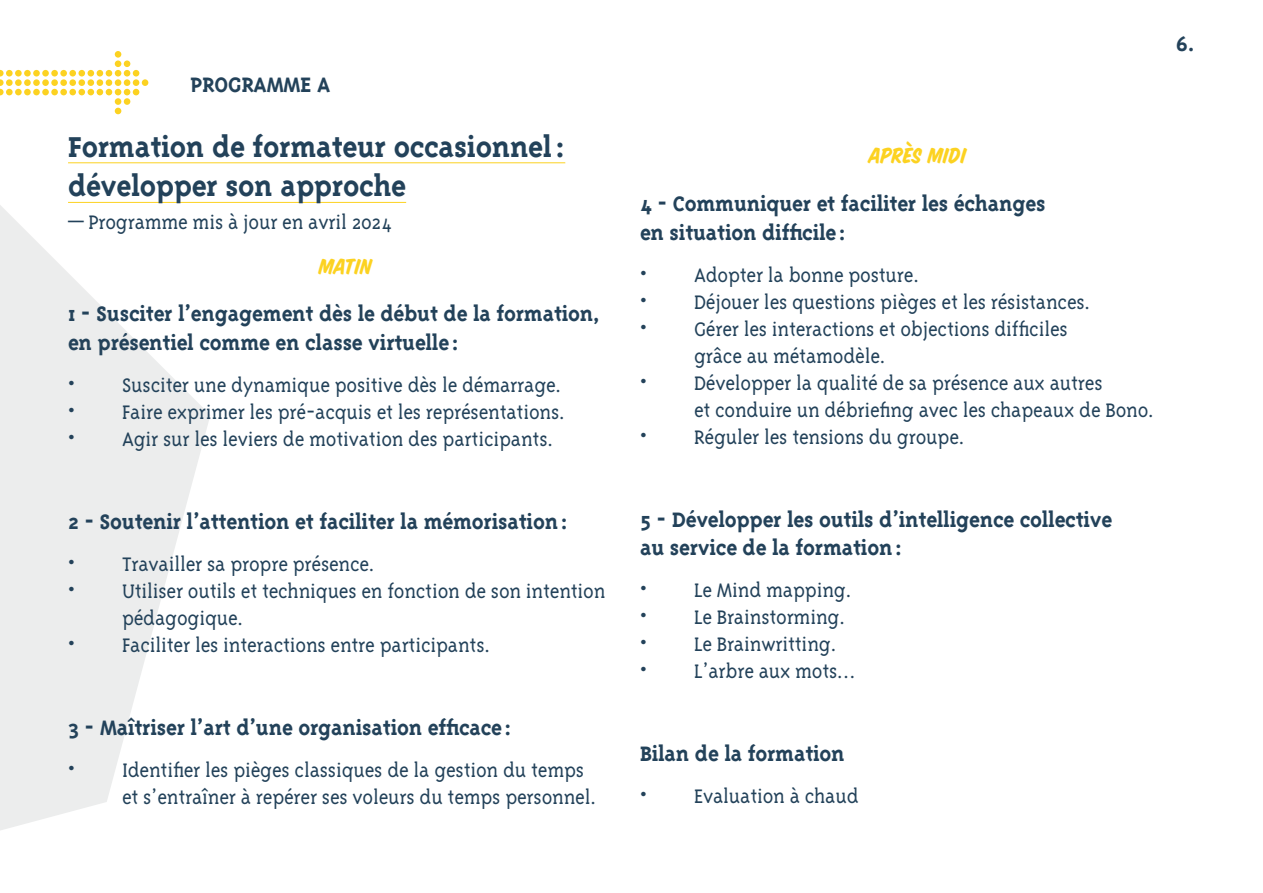
<style>
.page{position:relative;width:1263px;height:893px;background:#fff}
.page>*{position:absolute;margin:0;border:0;box-sizing:border-box;transform-origin:0 0}
.t1{font:700 33px/39.6px "Triplex Serif";letter-spacing:-.01em;color:#23425a}
.t2{font:700 24px/28.8px "Triplex Serif";letter-spacing:-.01em;color:#23425a}
.t3{font:24px "House Slant";color:#fcd221}
.t4{font:700 24px "Triplex";color:#23425a}
.t5{font:300 22.5px/27px "Triplex Serif";letter-spacing:-.01em;color:#23425a}
</style>
<div class="page">
<svg style="left:0;top:205px;width:210px;height:625px;fill:#eceded"></svg>
<hr style="left:68px;top:163px;width:497px;height:1px;background:#fcd221">
<hr style="left:68px;top:202px;width:338px;height:1px;background:#fcd221">
<div style="left:115px;top:51px;width:6px;height:7px;background:#fcd221;border-radius:50%"></div>
<div style="left:115px;top:60px;width:6px;height:7px;background:#fcd221;border-radius:50%"></div>
<div style="left:115px;top:70px;width:6px;height:7px;background:#fcd221;border-radius:50%"></div>
<div style="left:115px;top:79px;width:6px;height:7px;background:#fcd221;border-radius:50%"></div>
<div style="left:115px;top:98px;width:6px;height:7px;background:#fcd221;border-radius:50%"></div>
<svg style="left:115px;top:108px;width:6px;height:6px"></svg>
<div style="left:124px;top:60px;width:6px;height:7px;background:#fcd221;border-radius:50%"></div>
<div style="left:124px;top:70px;width:6px;height:7px;background:#fcd221;border-radius:50%"></div>
<div style="left:124px;top:79px;width:6px;height:7px;background:#fcd221;border-radius:50%"></div>
<div style="left:106px;top:70px;width:6px;height:7px;background:#fcd221;border-radius:50%"></div>
<div style="left:106px;top:79px;width:6px;height:7px;background:#fcd221;border-radius:50%"></div>
<div style="left:97px;top:70px;width:6px;height:7px;background:#fcd221;border-radius:50%"></div>
<div style="left:97px;top:79px;width:6px;height:7px;background:#fcd221;border-radius:50%"></div>
<div style="left:88px;top:70px;width:6px;height:7px;background:#fcd221;border-radius:50%"></div>
<div style="left:88px;top:79px;width:6px;height:7px;background:#fcd221;border-radius:50%"></div>
<div style="left:78px;top:70px;width:7px;height:7px;background:#fcd221;border-radius:50%"></div>
<div style="left:78px;top:79px;width:7px;height:7px;background:#fcd221;border-radius:50%"></div>
<div style="left:78px;top:89px;width:7px;height:6px;background:#fcd221;border-radius:50%"></div>
<div style="left:69px;top:70px;width:7px;height:7px;background:#fcd221;border-radius:50%"></div>
<div style="left:69px;top:79px;width:7px;height:7px;background:#fcd221;border-radius:50%"></div>
<div style="left:69px;top:89px;width:7px;height:6px;background:#fcd221;border-radius:50%"></div>
<div style="left:60px;top:70px;width:7px;height:7px;background:#fcd221;border-radius:50%"></div>
<div style="left:60px;top:79px;width:7px;height:7px;background:#fcd221;border-radius:50%"></div>
<div style="left:60px;top:89px;width:7px;height:6px;background:#fcd221;border-radius:50%"></div>
<div style="left:51px;top:70px;width:7px;height:7px;background:#fcd221;border-radius:50%"></div>
<div style="left:51px;top:79px;width:7px;height:7px;background:#fcd221;border-radius:50%"></div>
<div style="left:51px;top:89px;width:7px;height:6px;background:#fcd221;border-radius:50%"></div>
<div style="left:42px;top:70px;width:7px;height:7px;background:#fcd221;border-radius:50%"></div>
<div style="left:42px;top:79px;width:7px;height:7px;background:#fcd221;border-radius:50%"></div>
<div style="left:42px;top:89px;width:7px;height:6px;background:#fcd221;border-radius:50%"></div>
<div style="left:33px;top:70px;width:7px;height:7px;background:#fcd221;border-radius:50%"></div>
<div style="left:33px;top:79px;width:7px;height:7px;background:#fcd221;border-radius:50%"></div>
<div style="left:33px;top:89px;width:7px;height:6px;background:#fcd221;border-radius:50%"></div>
<div style="left:24px;top:70px;width:7px;height:7px;background:#fcd221;border-radius:50%"></div>
<div style="left:24px;top:79px;width:7px;height:7px;background:#fcd221;border-radius:50%"></div>
<div style="left:24px;top:89px;width:7px;height:6px;background:#fcd221;border-radius:50%"></div>
<div style="left:15px;top:70px;width:7px;height:7px;background:#fcd221;border-radius:50%"></div>
<div style="left:15px;top:79px;width:7px;height:7px;background:#fcd221;border-radius:50%"></div>
<div style="left:15px;top:89px;width:7px;height:6px;background:#fcd221;border-radius:50%"></div>
<div style="left:6px;top:70px;width:7px;height:7px;background:#fcd221;border-radius:50%"></div>
<div style="left:6px;top:79px;width:7px;height:7px;background:#fcd221;border-radius:50%"></div>
<div style="left:6px;top:89px;width:7px;height:6px;background:#fcd221;border-radius:50%"></div>
<svg style="left:0;top:70px;width:4px;height:25px"></svg>
<div style="left:124px;top:98px;width:6px;height:7px;background:#fcd221;border-radius:50%"></div>
<div style="left:133px;top:70px;width:6px;height:7px;background:#fcd221;border-radius:50%"></div>
<div style="left:133px;top:79px;width:6px;height:7px;background:#fcd221;border-radius:50%"></div>
<svg style="left:88px;top:89px;width:51px;height:6px"></svg>
<div style="left:142px;top:79px;width:6px;height:7px;background:#fcd221;border-radius:50%"></div>
<p class="t2" style="left:191px;top:70px;width:141px">PROGRAMME A</p>
<h1 class="t1" style="left:68px;top:126px;width:499px">Formation de formateur occasionnel: développer son approche</h1>
<p class="t5" style="left:68px;top:208px;width:325px">— Programme mis à jour en avril 2024</p>
<p class="t3" style="left:319px;top:252px;width:54px">MATIN</p>
<p class="t2" style="left:68px;top:299px;width:534px">1 - Susciter l’engagement dès le début de la formation, en présentiel comme en classe virtuelle:</p>
<p class="t5" style="left:68px;top:371px;width:495px">• Susciter une dynamique positive dès le démarrage.</p>
<p class="t5" style="left:68px;top:398px;width:499px">• Faire exprimer les pré-acquis et les représentations.</p>
<p class="t5" style="left:68px;top:425px;width:487px">• Agir sur les leviers de motivation des participants.</p>
<p class="t2" style="left:68px;top:507px;width:501px">2 - Soutenir l’attention et faciliter la mémorisation:</p>
<p class="t5" style="left:68px;top:550px;width:309px">• Travailler sa propre présence.</p>
<p class="t5" style="left:122px;top:577px;width:485px;text-indent:-54px">• Utiliser outils et techniques en fonction de son intention pédagogique.</p>
<p class="t5" style="left:68px;top:631px;width:424px">• Faciliter les interactions entre participants.</p>
<p class="t2" style="left:68px;top:713px;width:445px">3 - Maîtriser l’art d’une organisation efficace:</p>
<p class="t5" style="left:122px;top:756px;width:476px;text-indent:-54px">• Identifier les pièges classiques de la gestion du temps et s’entraîner à repérer ses voleurs du temps personnel.</p>
<p class="t4" style="left:1176px;top:30px;width:20px">6.</p>
<p class="t3" style="left:869px;top:141px;width:99px">APRÈS MIDI</p>
<p class="t2" style="left:640px;top:189px;width:407px">4 - Communiquer et faciliter les échanges en situation difficile:</p>
<p class="t5" style="left:640px;top:261px;width:281px">• Adopter la bonne posture.</p>
<p class="t5" style="left:640px;top:288px;width:452px">• Déjouer les questions pièges et les résistances.</p>
<p class="t5" style="left:694px;top:315px;width:375px;text-indent:-54px">• Gérer les interactions et objections difficiles grâce au métamodèle.</p>
<p class="t5" style="left:694px;top:369px;width:462px;text-indent:-54px">• Développer la qualité de sa présence aux autres<br>et conduire un débriefing avec les chapeaux de Bono.</p>
<p class="t5" style="left:640px;top:423px;width:327px">• Réguler les tensions du groupe.</p>
<p class="t2" style="left:640px;top:505px;width:474px">5 - Développer les outils d’intelligence collective au service de la formation:</p>
<p class="t5" style="left:640px;top:577px;width:213px">• Le Mind mapping.</p>
<p class="t5" style="left:640px;top:604px;width:207px">• Le Brainstorming.</p>
<p class="t5" style="left:640px;top:631px;width:198px">• Le Brainwritting.</p>
<p class="t5" style="left:640px;top:658px;width:218px">• L’arbre aux mots…</p>
<p class="t2" style="left:640px;top:739px;width:206px">Bilan de la formation</p>
<p class="t5" style="left:640px;top:783px;width:220px">• Evaluation à chaud</p>
</div>
